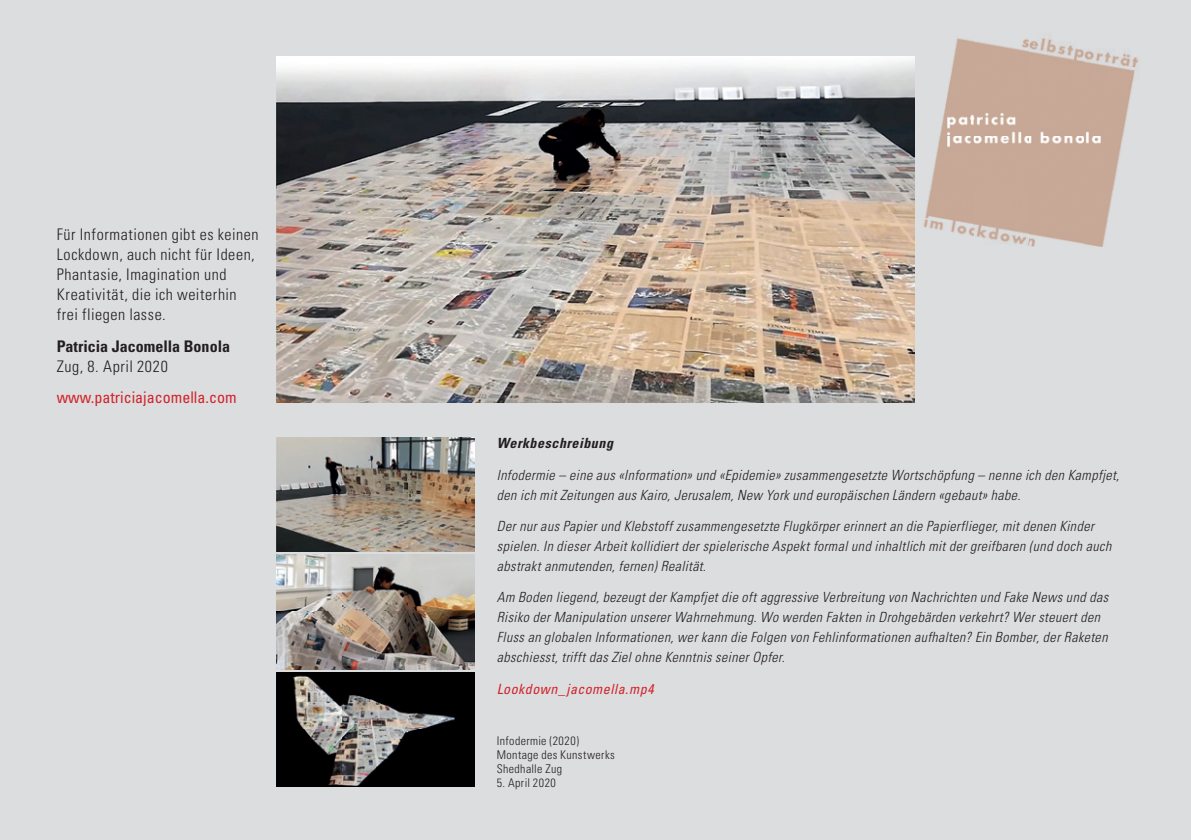
<style>
.page{position:relative;width:1191px;height:840px;background:#fff}
.page>*{position:absolute;margin:0;border:0;box-sizing:border-box;transform-origin:0 0}
.t1{font:300 condensed 16px/20px "Univers";letter-spacing:.035em;color:#231f20}
.t2{font:condensed 16px "Univers";color:#d1232a}
.t3{font:700 condensed 16px "Univers";color:#231f20}
.t4{font:italic 300 condensed 14px/20px "Univers";letter-spacing:.035em;color:#231f20}
.t5{font:italic condensed 14px "Univers";letter-spacing:.035em;color:#d1232a}
.t6{font:italic 700 condensed 14px "Univers";letter-spacing:.04em;color:#231f20}
.t7{font:300 condensed 12px/14px "Univers";letter-spacing:.035em;color:#231f20}
</style>
<div class="page">
<div style="left:0;top:0;width:1191px;height:839px;background:#dcdddf"></div>
<img style="left:277px;top:57px;width:637px;height:346px">
<img style="left:277px;top:437px;width:197px;height:114px">
<img style="left:277px;top:554px;width:197px;height:114px">
<img style="left:277px;top:672px;width:197px;height:114px">
<img style="left:923px;top:38px;width:215px;height:208px">
<p class="t1" style="left:57px;top:224px;width:203px">Für Informationen gibt es keinen<br>Lockdown, auch nicht für Ideen,<br>Phantasie, Imagination und<br>Kreativität, die ich weiterhin frei fliegen lasse.</p>
<p class="t3" style="left:57px;top:336px;width:175px">Patricia Jacomella Bonola</p>
<p class="t1" style="left:57px;top:356px;width:113px">Zug, 8. April 2020</p>
<p class="t2" style="left:57px;top:387px;width:181px">www.patriciajacomella.com</p>
<p class="t6" style="left:497px;top:434px;width:118px">Werkbeschreibung</p>
<p class="t4" style="left:497px;top:464px;width:624px">Infodermie – eine aus «Information» und «Epidemie» zusammengesetzte Wortschöpfung – nenne ich den Kampfjet, den ich mit Zeitungen aus Kairo, Jerusalem, New York und europäischen Ländern «gebaut» habe.</p>
<p class="t4" style="left:497px;top:515px;width:616px">Der nur aus Papier und Klebstoff zusammengesetzte Flugkörper erinnert an die Papierflieger, mit denen Kinder spielen. In dieser Arbeit kollidiert der spielerische Aspekt formal und inhaltlich mit der greifbaren (und doch auch abstrakt anmutenden, fernen) Realität.</p>
<p class="t4" style="left:497px;top:587px;width:613px">Am Boden liegend, bezeugt der Kampfjet die oft aggressive Verbreitung von Nachrichten und Fake News und das Risiko der Manipulation unserer Wahrnehmung. Wo werden Fakten in Drohgebärden verkehrt? Wer steuert den Fluss an globalen Informationen, wer kann die Folgen von Fehlinformationen aufhalten? Ein Bomber, der Raketen abschiesst, trifft das Ziel ohne Kenntnis seiner Opfer.</p>
<p class="t5" style="left:497px;top:679px;width:158px">Lookdown_jacomella.mp4</p>
<p class="t7" style="left:497px;top:732px;width:119px">Infodermie (2020)<br>Montage des Kunstwerks<br>Shedhalle Zug</p>
<p class="t7" style="left:497px;top:774px;width:61px">5. April 2020</p>
</div>
